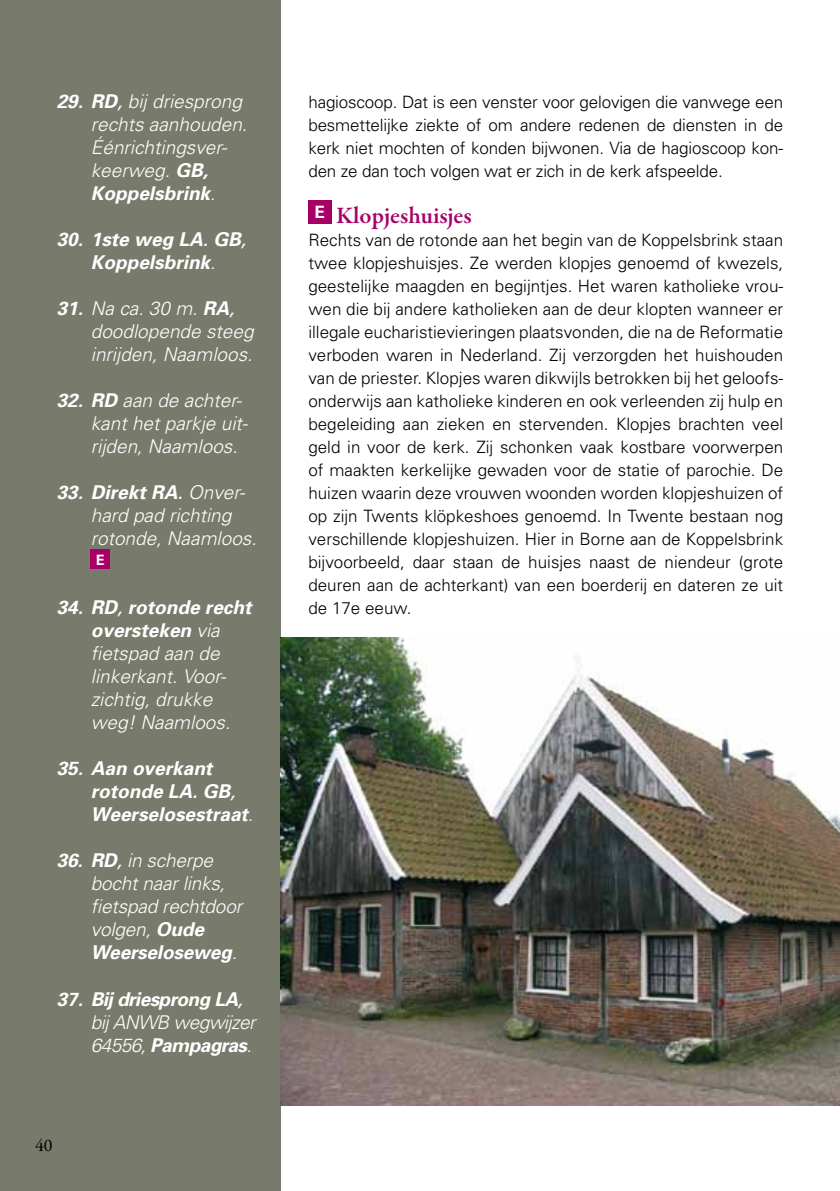
<style>
.page{position:relative;width:840px;height:1191px;background:#fff}
.page>*{position:absolute;margin:0;border:0;box-sizing:border-box;transform-origin:0 0}
.t1{font:600 24px "Garamond Premr Pro";color:#a90068}
.t2{font:italic 300 19px/23px "Univers";color:#fff}
.t3{font:italic 700 19px/23px "Univers";color:#fff;text-align:center}
.t4{font:italic 700 19px/23px "Univers";letter-spacing:-.03em;color:#fff}
.t5{font:18px "Garamond Premr Pro";color:#000}
.t6{font:300 17px/23px "Univers";letter-spacing:-.005em;color:#000;text-align:justify}
.t7{font:700 14.2px "Univers";color:#fff}
.s1{font-weight:700}
.s2{font-weight:400}
.s3{font-weight:300}
</style>
<div class="page">
<div style="left:0;top:0;width:280px;height:1191px;background:#787b6b"></div>
<div style="left:91px;top:550px;width:19px;height:19px;background:#a90068"></div>
<div style="left:308px;top:200px;width:23px;height:23px;background:#a90068"></div>
<img style="left:280px;top:637px;width:559px;height:469px">
<p class="t2" style="left:91px;top:90px;width:158px;text-indent:-34px"><span class="s1">29. RD</span><span class="s2">,</span> bij driesprong rechts aanhouden.<br>Éénrichtingsver&shy;keerweg. <span class="s1">GB,<br>Koppelsbrink</span>.</p>
<p class="t3" style="left:57px;top:228px;width:191px">30. 1ste weg LA<span class="s2">.</span> GB<span class="s2">,<br></span>Koppelsbrink<span class="s3">.</span></p>
<p class="t2" style="left:91px;top:297px;width:164px;text-indent:-34px"><span class="s1">31.</span> Na ca. 30 m. <span class="s1">RA</span><span class="s2">, </span>doodlopende steeg inrijden, Naamloos.</p>
<p class="t2" style="left:91px;top:389px;width:159px;text-indent:-34px"><span class="s1">32. RD</span> aan de achter&shy;kant het parkje uit&shy;rijden, Naamloos.</p>
<p class="t2" style="left:91px;top:481px;width:167px;text-indent:-34px"><span class="s1">33. Direkt RA</span><span class="s2">.</span> Onver&shy;hard pad richting rotonde, Naamloos.</p>
<p class="t7" style="left:96px;top:551px;width:10px">E</p>
<p class="t2" style="left:91px;top:596px;width:162px;text-indent:-34px"><span class="s1">34. RD</span><span class="s2">,</span> <span class="s1">rotonde recht oversteken</span> via fietspad aan de linkerkant. Voor&shy;zichtig, drukke weg! Naamloos.</p>
<p class="t3" style="left:91px;top:757px;width:164px;text-align:left;text-indent:-34px">35. Aan overkant rotonde LA. GB<span class="s2">,<br></span>Weerselosestraat<span class="s3">.</span></p>
<p class="t2" style="left:91px;top:849px;width:153px;text-indent:-34px"><span class="s1">36. RD</span><span class="s2">,</span> in scherpe bocht naar links, fietspad rechtdoor volgen, <span class="s1">Oude<br>Weerseloseweg</span>.</p>
<p class="t4" style="left:91px;top:987px;width:166px;text-indent:-34px">37. Bij driesprong LA<span class="s2">, </span><span class="s3">bij ANWB wegwijzer<br>64556,</span> Pampagras<span class="s3">.</span></p>
<p class="t5" style="left:35px;top:1134px;width:19px">40</p>
<p class="t6" style="left:308px;top:91px;width:476px">hagioscoop. Dat is een venster voor gelovigen die vanwege een besmettelijke ziekte of om andere redenen de diensten in de kerk niet mochten of konden bijwonen. Via de hagioscoop kon&shy;den ze dan toch volgen wat er zich in de kerk afspeelde.</p>
<h1 class="t1" style="left:314px;top:201px;width:159px"><sup>E</sup> Klopjeshuisjes</h1>
<p class="t6" style="left:308px;top:229px;width:476px">Rechts van de rotonde aan het begin van de Koppelsbrink staan twee klopjeshuisjes. Ze werden klopjes genoemd of kwezels, geestelijke maagden en begijntjes. Het waren katholieke vrou&shy;wen die bij andere katholieken aan de deur klopten wanneer er illegale eucharistievieringen plaatsvonden, die na de Reformatie verboden waren in Nederland. Zij verzorgden het huishouden van de priester. Klopjes waren dikwijls betrokken bij het geloofs&shy;onderwijs aan katholieke kinderen en ook verleenden zij hulp en begeleiding aan zieken en stervenden. Klopjes brachten veel geld in voor de kerk. Zij schonken vaak kostbare voorwerpen of maakten kerkelijke gewaden voor de statie of parochie. De huizen waarin deze vrouwen woonden worden klopjeshuizen of op zijn Twents klöpkeshoes genoemd. In Twente bestaan nog verschillende klopjeshuizen. Hier in Borne aan de Koppelsbrink bijvoorbeeld, daar staan de huisjes naast de niendeur (grote deuren aan de achterkant) van een boerderij en dateren ze uit de 17e eeuw.</p>
</div>
